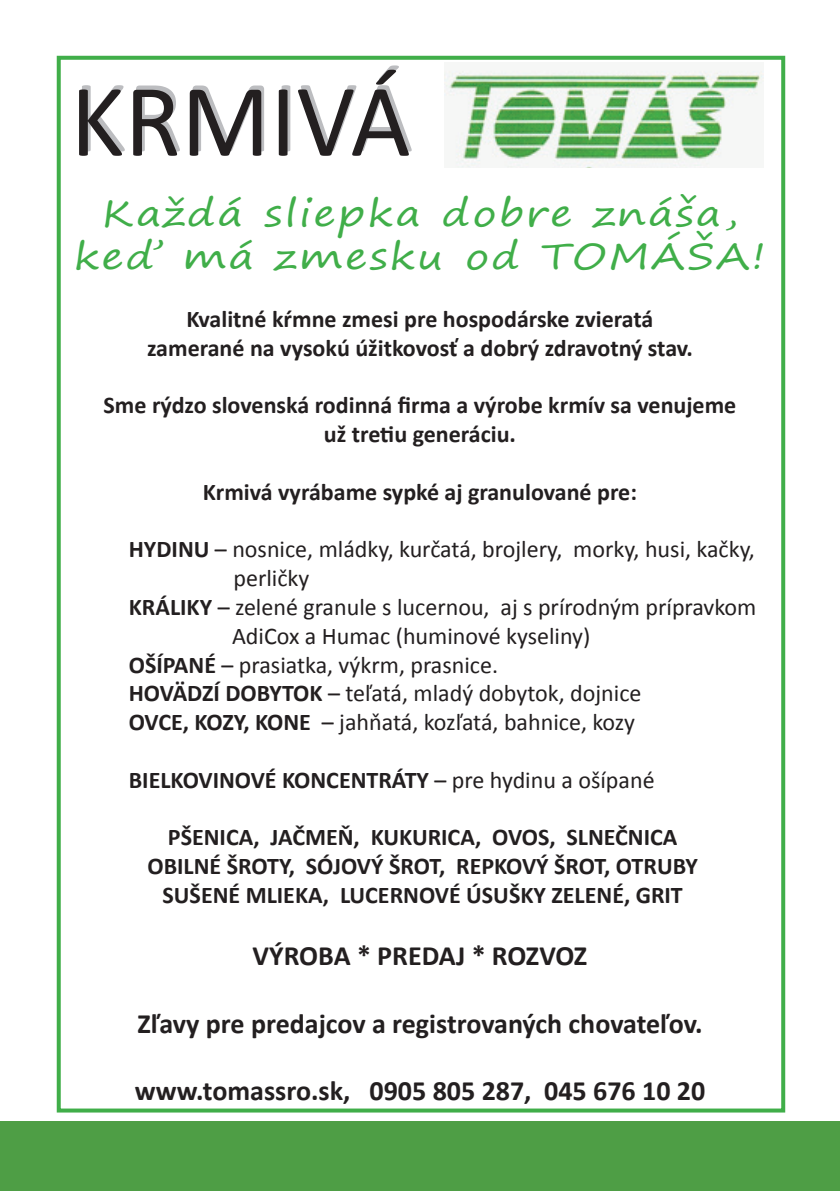
<style>
.page{position:relative;width:840px;height:1191px;background:#fff}
.page>*{position:absolute;margin:0;border:0;box-sizing:border-box;transform-origin:0 0}
.t1{font:104px "Calibri";color:#231f20}
.t2{font:36px "Segoe Print";letter-spacing:.05em;color:#40ae49;scale:1.19 1}
.t3{font:700 28px "Calibri";color:#231f20}
.t4{font:700 24px "Calibri";color:#231f20}
.t5{font:24px/28.8px "Calibri";color:#231f20}
.s1{font-weight:700}
.s2{font-weight:400}
</style>
<div class="page">
<img style="left:444px;top:71px;width:318px;height:96px">
<div style="left:0;top:1122px;width:839px;height:69px;background:#4e9e45"></div>
<div style="left:57px;top:56px;width:727px;height:1056px;border:4px solid #40ae49"></div>
<p class="t1" style="left:70px;top:55px;width:341px">KRMIVÁ</p>
<p class="t2" style="left:102px;top:181px;width:535px">Každá sliepka dobre znáša,</p>
<p class="t2" style="left:74px;top:224px;width:582px">keď má zmesku od TOMÁŠA!</p>
<p class="t4" style="left:186px;top:303px;width:468px">Kvalitné kŕmne zmesi pre hospodárske zvieratá</p>
<p class="t4" style="left:147px;top:332px;width:547px">zamerané na vysokú úžitkovosť a dobrý zdravotný stav.</p>
<p class="t4" style="left:103px;top:390px;width:634px">Sme rýdzo slovenská rodinná firma a výrobe krmív sa venujeme</p>
<p class="t4" style="left:324px;top:419px;width:193px">už tretiu generáciu.</p>
<p class="t4" style="left:203px;top:476px;width:435px">Krmivá vyrábame sypké aj granulované pre:</p>
<p class="t5" style="left:233px;top:535px;width:522px;text-indent:-105px"><span class="s1">HYDINU</span> – nosnice, mládky, kurčatá, brojlery, morky, husi, kačky, perličky</p>
<p class="t5" style="left:232px;top:592px;width:525px;text-indent:-103px"><span class="s1">KRÁLIKY</span> – zelené granule s lucernou, aj s prírodným prípravkom<br>AdiCox a Humac (huminové kyseliny)</p>
<p class="t5" style="left:129px;top:650px;width:370px"><span class="s1">OŠÍPANÉ</span> – prasiatka, výkrm, prasnice.</p>
<p class="t5" style="left:129px;top:679px;width:514px"><span class="s1">HOVÄDZÍ DOBYTOK</span> – teľatá, mladý dobytok, dojnice</p>
<p class="t5" style="left:129px;top:708px;width:507px"><span class="s1">OVCE, KOZY, KONE</span> – jahňatá, kozľatá, bahnice, kozy</p>
<p class="t4" style="left:129px;top:764px;width:527px">BIELKOVINOVÉ KONCENTRÁTY <span class="s2">– pre hydinu a ošípané</span></p>
<p class="t4" style="left:168px;top:822px;width:510px">PŠENICA, JAČMEŇ, KUKURICA, OVOS, SLNEČNICA</p>
<p class="t4" style="left:147px;top:851px;width:551px">OBILNÉ ŠROTY, SÓJOVÝ ŠROT, REPKOVÝ ŠROT, OTRUBY</p>
<p class="t4" style="left:162px;top:879px;width:521px">SUŠENÉ MLIEKA, LUCERNOVÉ ÚSUŠKY ZELENÉ, GRIT</p>
<p class="t3" style="left:252px;top:938px;width:336px">VÝROBA * PREDAJ * ROZVOZ</p>
<p class="t3" style="left:137px;top:1005px;width:566px">Zľavy pre predajcov a registrovaných chovateľov.</p>
<p class="t3" style="left:135px;top:1072px;width:571px">www.tomassro.sk, 0905 805 287, 045 676 10 20</p>
</div>
